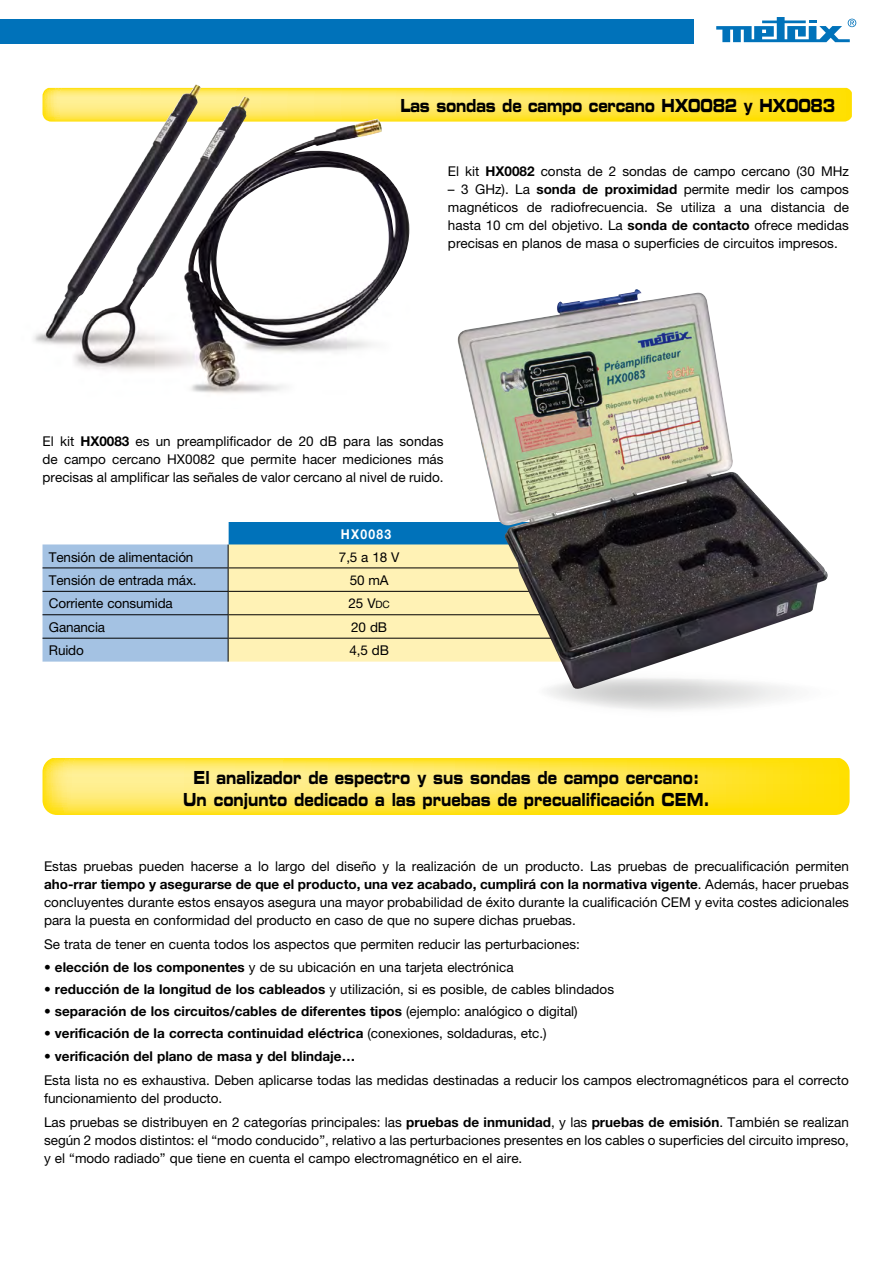
<style>
.page{position:relative;width:893px;height:1263px;background:#fff}
.page>*{position:absolute;margin:0;border:0;box-sizing:border-box;transform-origin:0 0}
.t1{font:18px/22.5px "Eurostile Bold Extended Two";color:#000;text-align:center;scale:.7 1}
.t2{font:13.5px/18px "Helvetica Neue";color:#000;text-align:justify}
.t3{font:700 13.5px "Helvetica Neue";color:#000}
.t4{font:700 13.5px "Helvetica Neue";letter-spacing:.1em;color:#fff;scale:.9 1}
.s1{font-weight:700}
.s2{font-size:10.2px}
.s3{font-weight:400}
</style>
<div class="page">
<svg style="left:43px;top:522px;width:414px;height:140px;background:#bfcec6"></svg>
<div style="left:0;top:19px;width:693px;height:24px;background:#0072ba"></div>
<svg style="left:716px;top:17px;width:140px;height:25px"></svg>
<svg style="left:446px;top:88px;width:406px;height:34px;background:#ffe436"></svg>
<img style="left:34px;top:84px;width:412px;height:310px">
<svg style="left:43px;top:758px;width:807px;height:57px;background:#ffe64a"></svg>
<svg style="left:547px;top:690px;width:244px;height:20px"></svg>
<img style="left:457px;top:289px;width:371px;height:401px">
<h1 class="t1" style="left:400px;top:94px;width:623px">Las sondas de campo cercano HX0082 y HX0083</h1>
<p class="t2" style="left:448px;top:162px;width:402px">El kit <span class="s1">HX0082</span> consta de 2 sondas de campo cercano (30 MHz</p>
<p class="t2" style="left:448px;top:180px;width:402px">– 3 GHz). La <span class="s1">sonda de proximidad</span> permite medir los campos magnéticos de radiofrecuencia. Se utiliza a una distancia de hasta 10 cm del objetivo. La <span class="s1">sonda de contacto</span> ofrece medidas precisas en planos de masa o superficies de circuitos impresos.</p>
<p class="t2" style="left:43px;top:432px;width:402px">El kit <span class="s1">HX0083</span> es un preamplificador de 20 dB para las sondas de campo cercano HX0082 que permite hacer mediciones más precisas al amplificar las señales de valor cercano al nivel de ruido.</p>
<p class="t4" style="left:341px;top:526px;width:57px">HX0083</p>
<p class="t2" style="left:49px;top:547px;width:146px">Tensión de alimentación</p>
<p class="t2" style="left:339px;top:547px;width:62px">7,5 a 18 V</p>
<p class="t2" style="left:49px;top:571px;width:149px">Tensión de entrada máx.</p>
<p class="t2" style="left:350px;top:571px;width:40px">50 mA</p>
<p class="t2" style="left:49px;top:594px;width:125px">Corriente consumida</p>
<p class="t2" style="left:349px;top:594px;width:43px">25 V<span class="s2">dc</span></p>
<p class="t2" style="left:49px;top:618px;width:58px">Ganancia</p>
<p class="t2" style="left:351px;top:618px;width:37px">20 dB</p>
<p class="t2" style="left:49px;top:641px;width:36px">Ruido</p>
<p class="t2" style="left:349px;top:641px;width:41px">4,5 dB</p>
<h1 class="t1" style="left:183px;top:765px;width:754px">El analizador de espectro y sus sondas de campo cercano:<br>Un conjunto dedicado a las pruebas de precualificación CEM.</h1>
<p class="t2" style="left:44px;top:857px;width:806px">Estas pruebas pueden hacerse a lo largo del diseño y la realización de un producto. Las pruebas de precualificación permiten <span class="s1">aho-rrar tiempo y asegurarse de que el producto, una vez acabado, cumplirá con la normativa vigente</span>. Además, hacer pruebas concluyentes durante estos ensayos asegura una mayor probabilidad de éxito durante la cualificación CEM y evita costes adicionales para la puesta en conformidad del producto en caso de que no supere dichas pruebas.</p>
<p class="t2" style="left:44px;top:935px;width:537px">Se trata de tener en cuenta todos los aspectos que permiten reducir las perturbaciones:</p>
<p class="t2" style="left:44px;top:957px;width:471px"><span class="s1">• elección de los componentes</span> y de su ubicación en una tarjeta electrónica</p>
<p class="t2" style="left:44px;top:980px;width:572px"><span class="s1">• reducción de la longitud de los cableados</span> y utilización, si es posible, de cables blindados</p>
<p class="t3" style="left:44px;top:1003px;width:535px">• separación de los circuitos/cables de diferentes tipos <span class="s3">(ejemplo: analógico o digital)</span></p>
<p class="t3" style="left:44px;top:1025px;width:504px">• verificación de la correcta continuidad eléctrica <span class="s3">(conexiones, soldaduras, etc.)</span></p>
<p class="t3" style="left:44px;top:1047px;width:313px">• verificación del plano de masa y del blindaje…</p>
<p class="t2" style="left:44px;top:1071px;width:806px">Esta lista no es exhaustiva. Deben aplicarse todas las medidas destinadas a reducir los campos electromagnéticos para el correcto funcionamiento del producto.</p>
<p class="t2" style="left:44px;top:1113px;width:806px">Las pruebas se distribuyen en 2 categorías principales: las <span class="s1">pruebas de inmunidad</span>, y las <span class="s1">pruebas de emisión</span>. También se realizan según 2 modos distintos: el “modo conducido”, relativo a las perturbaciones presentes en los cables o superficies del circuito impreso, y el “modo radiado” que tiene en cuenta el campo electromagnético en el aire.</p>
</div>
